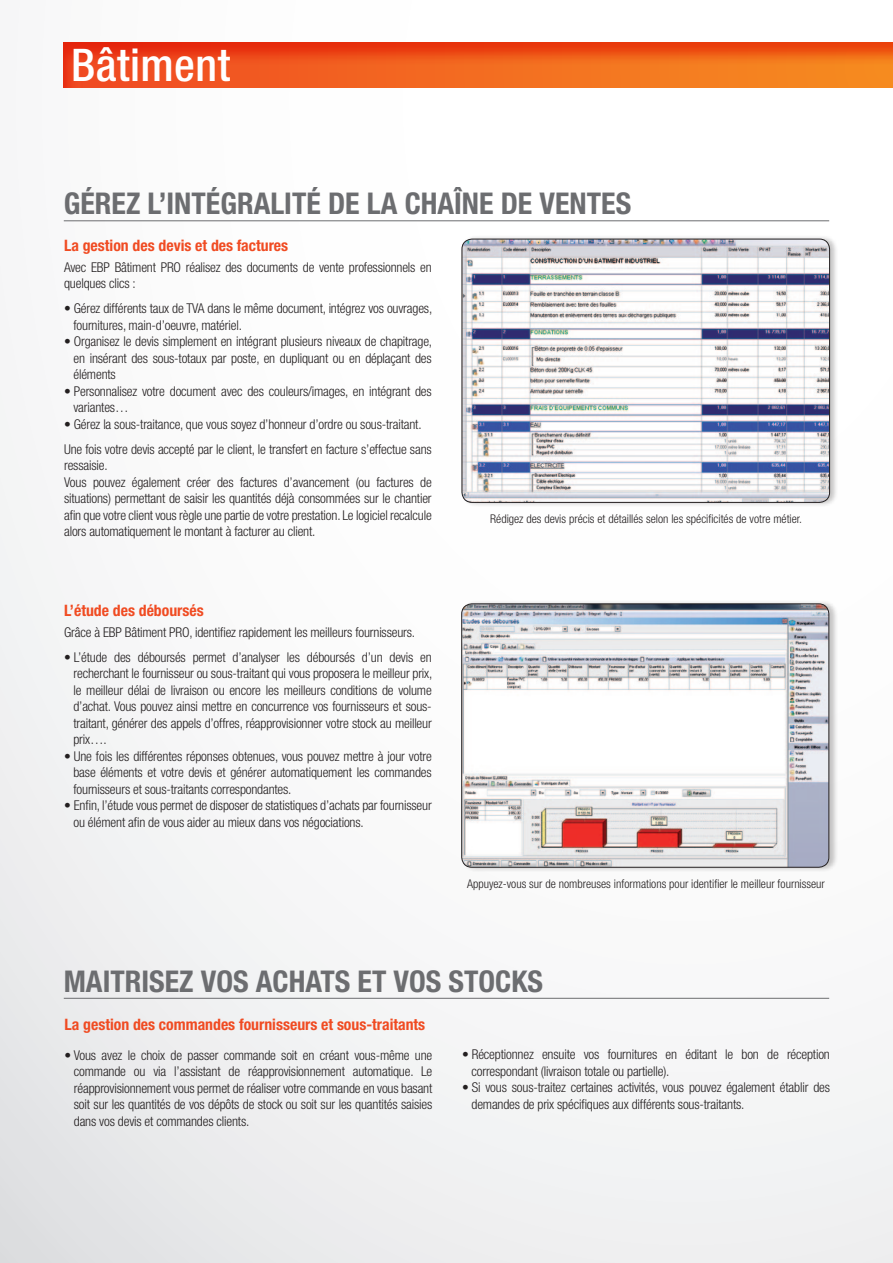
<style>
.page{position:relative;width:893px;height:1263px;background:#fff}
.page>*{position:absolute;margin:0;border:0;box-sizing:border-box;transform-origin:0 0}
.t1{font:500 condensed 45px "Helvetica Neue";letter-spacing:.01em;color:#fff}
.t2{font:700 condensed 30px "Helvetica Neue";color:#6c6d70}
.t3{font:700 condensed 15.75px "Helvetica Neue";color:#f04b22}
.t4{font:300 condensed 13.5px/16.5px "Helvetica Neue";letter-spacing:-.01em;color:#231f20}
.t5{font:300 condensed 12px "Helvetica Neue";color:#231f20}
</style>
<div class="page">
<div style="left:0;top:0;width:893px;height:1263px;background:linear-gradient(to bottom,#fff,#eff0f1)"></div>
<div style="left:64px;top:40px;width:829px;height:49px;background:#f04b22;opacity:.75"></div>
<hr style="left:64px;top:220px;width:765px;height:1px;background:#6c6d70">
<hr style="left:64px;top:998px;width:765px;height:1px;background:#6c6d70">
<div style="left:461px;top:599px;width:377px;height:273px;background:#231f20;opacity:.25"></div>
<img style="left:462px;top:604px;width:367px;height:263px">
<div style="left:461px;top:603px;width:368px;height:265px;border:1px solid #231f20;border-radius:10px"></div>
<div style="left:461px;top:234px;width:378px;height:273px;background:#231f20;opacity:.25"></div>
<img style="left:462px;top:239px;width:368px;height:263px">
<div style="left:462px;top:239px;width:368px;height:264px;border:1px solid #231f20;border-radius:10px"></div>
<h1 class="t1" style="left:71px;top:39px;width:160px">Bâtiment</h1>
<h2 class="t2" style="left:64px;top:185px;width:569px">Gérez l’intégralité de la chaîne de ventes</h2>
<p class="t3" style="left:64px;top:236px;width:226px">La gestion des devis et des factures</p>
<p class="t4" style="left:64px;top:259px;width:369px">Avec EBP Bâtiment PRO réalisez des documents de vente professionnels en quelques clics :</p>
<p class="t4" style="left:73px;top:300px;width:360px;text-indent:-9px">• Gérez différents taux de TVA dans le même document, intégrez vos ouvrages, fournitures, main-d’oeuvre, matériel.</p>
<p class="t4" style="left:73px;top:333px;width:360px;text-align:justify;text-indent:-9px">• Organisez le devis simplement en intégrant plusieurs niveaux de chapitrage, en insérant des sous-totaux par poste, en dupliquant ou en déplaçant des éléments</p>
<p class="t4" style="left:73px;top:383px;width:360px;text-indent:-9px">• Personnalisez votre document avec des couleurs/images, en intégrant des variantes…</p>
<p class="t4" style="left:64px;top:411px;width:369px;line-height:25px">• Gérez la sous-traitance, que vous soyez d’honneur d’ordre ou sous-traitant.<br>Une fois votre devis accepté par le client, le transfert en facture s’effectue sans</p>
<p class="t4" style="left:64px;top:457px;width:369px">ressaisie.<br>Vous pouvez également créer des factures d’avancement (ou factures de situations) permettant de saisir les quantités déjà consommées sur le chantier afin que votre client vous règle une partie de votre prestation. Le logiciel recalcule alors automatiquement le montant à facturer au client.</p>
<p class="t3" style="left:64px;top:601px;width:141px">L’étude des déboursés</p>
<p class="t4" style="left:64px;top:624px;width:353px">Grâce à EBP Bâtiment PRO, identifiez rapidement les meilleurs fournisseurs.</p>
<p class="t4" style="left:73px;top:649px;width:360px;text-align:justify;text-indent:-9px">• L’étude des déboursés permet d’analyser les déboursés d’un devis en recherchant le fournisseur ou sous-traitant qui vous proposera le meilleur prix, le meilleur délai de livraison ou encore les meilleurs conditions de volume d’achat. Vous pouvez ainsi mettre en concurrence vos fournisseurs et sous&shy;traitant, générer des appels d’offres, réapprovisionner votre stock au meilleur prix….</p>
<p class="t4" style="left:73px;top:748px;width:360px;text-align:justify;text-indent:-9px">• Une fois les différentes réponses obtenues, vous pouvez mettre à jour votre base éléments et votre devis et générer automatiquement les commandes fournisseurs et sous-traitants correspondantes.</p>
<p class="t4" style="left:73px;top:797px;width:360px;text-indent:-9px">• Enfin, l’étude vous permet de disposer de statistiques d’achats par fournisseur ou élément afin de vous aider au mieux dans vos négociations.</p>
<p class="t5" style="left:490px;top:512px;width:313px">Rédigez des devis précis et détaillés selon les spécificités de votre métier.</p>
<p class="t5" style="left:467px;top:877px;width:359px">Appuyez-vous sur de nombreuses informations pour identifier le meilleur fournisseur</p>
<h2 class="t2" style="left:64px;top:963px;width:481px">MAITRISEZ VOS achats et VOS stoc ks</h2>
<p class="t3" style="left:65px;top:1015px;width:362px">La gestion des commandes fournisseurs et sous-traitants</p>
<p class="t4" style="left:74px;top:1046px;width:360px;text-align:justify;text-indent:-9px">• Vous avez le choix de passer commande soit en créant vous-même une commande ou via l’assistant de réapprovisionnement automatique. Le réapprovisionnement vous permet de réaliser votre commande en vous basant soit sur les quantités de vos dépôts de stock ou soit sur les quantités saisies dans vos devis et commandes clients.</p>
<p class="t4" style="left:471px;top:1046px;width:360px;text-indent:-9px">• Réceptionnez ensuite vos fournitures en éditant le bon de réception correspondant (livraison totale ou partielle).</p>
<p class="t4" style="left:471px;top:1079px;width:360px;text-indent:-9px">• Si vous sous-traitez certaines activités, vous pouvez également établir des demandes de prix spécifiques aux différents sous-traitants.</p>
</div>
